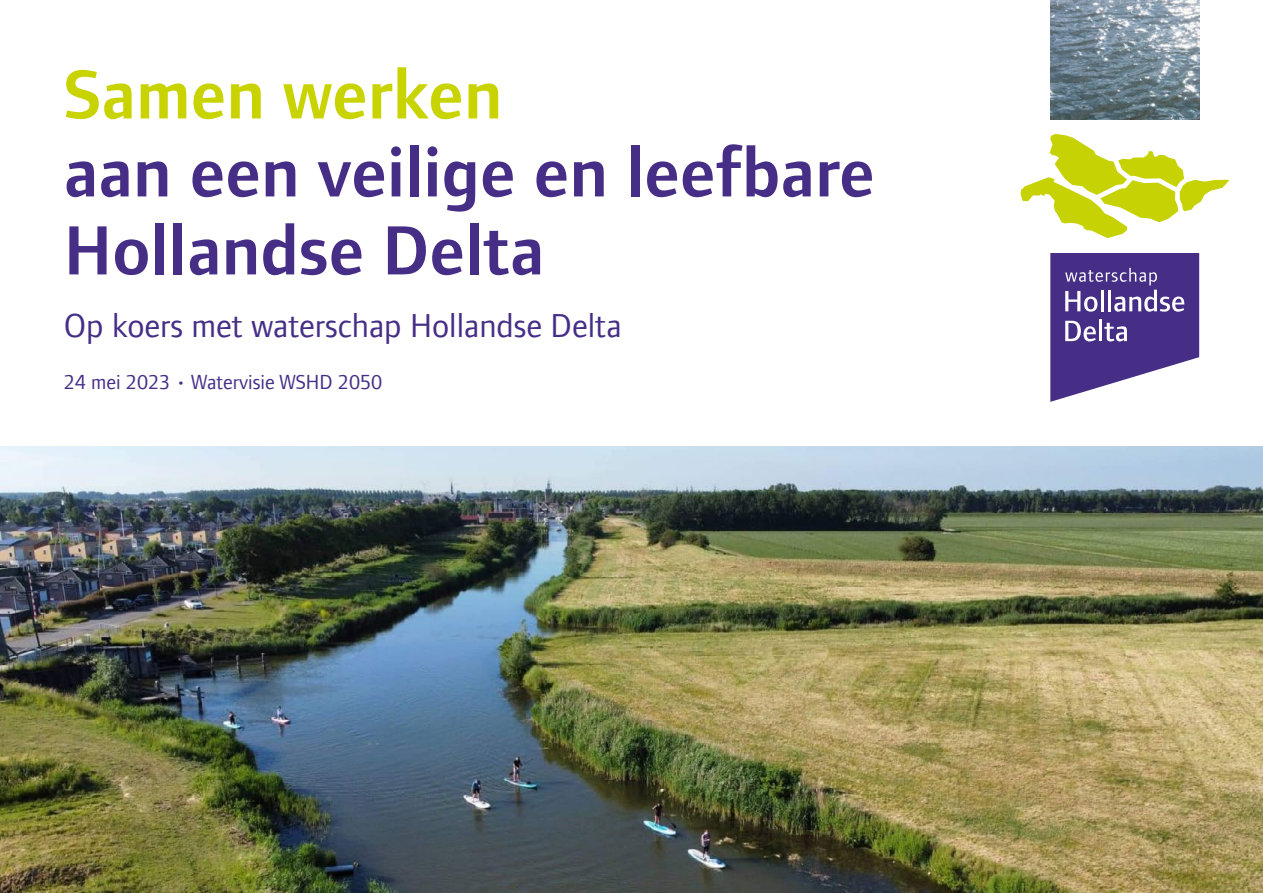
<style>
.page{position:relative;width:1263px;height:893px;background:#fff}
.page>*{position:absolute;margin:0;border:0;box-sizing:border-box;transform-origin:0 0}
.t1{font:600 72px/78px "Foundry Form Sans";color:#462e87}
.t2{font:600 72px "Foundry Form Sans";color:#c8d300}
.t3{font:34.05px "Foundry Form Sans";color:#462e87}
.t4{font:21px "Foundry Form Sans";color:#462e87}
</style>
<div class="page">
<img style="left:0;top:446px;width:1263px;height:447px">
<svg style="left:1020px;top:134px;width:209px;height:104px"></svg>
<img style="left:1050px;top:0;width:149px;height:119px">
<svg style="left:1050px;top:253px;width:149px;height:149px"></svg>
<p class="t2" style="left:64px;top:52px;width:440px">Samen werken</p>
<p class="t1" style="left:64px;top:134px;width:812px">aan een veilige en leefbare<br>Hollandse Delta</p>
<p class="t3" style="left:64px;top:305px;width:559px">Op koers met waterschap Hollandse Delta</p>
<p class="t4" style="left:64px;top:370px;width:320px">24 mei 2023 • Watervisie WSHD 2050</p>
</div>
